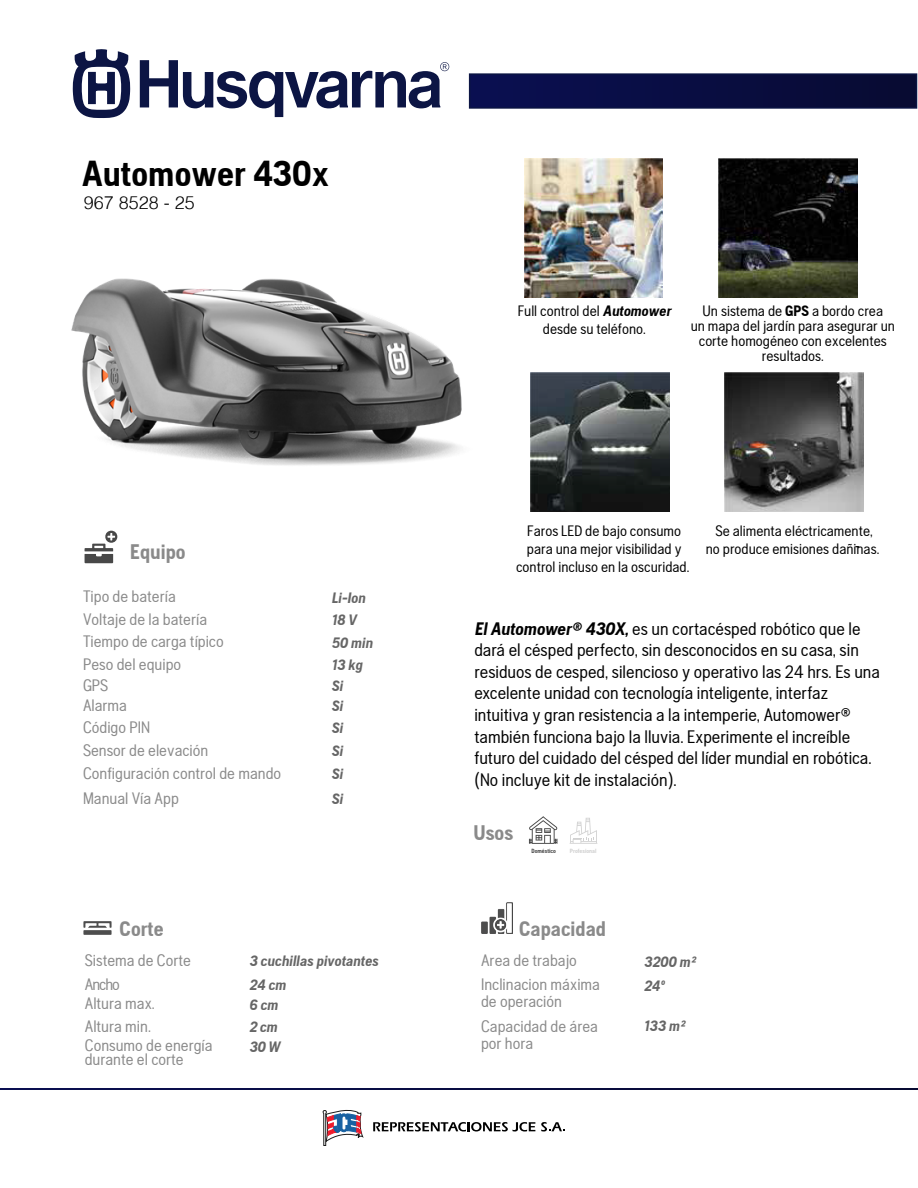
<style>
.page{position:relative;width:918px;height:1188px;background:#fff}
.page>*{position:absolute;margin:0;border:0;box-sizing:border-box;transform-origin:0 0}
.t1{font:700 36px "Husqvarna Gothic";color:#000}
.t2{font:700 21px "Husqvarna Gothic";color:#8a8a8a}
.t3{font:18px/21.6px "Husqvarna Gothic";color:#000}
.t4{font:300 18px "Helvetica";color:#000}
.t5{font:16.5px/22.5px "Husqvarna Gothic";color:#8a8a8a}
.t6{font:15px/18px "Husqvarna Gothic";color:#000;text-align:center}
.t7{font:italic 700 15px/22.5px "Husqvarna Gothic";color:#666}
.t8{font:700 6px "Husqvarna Gothic";color:#d1d1d1}
.t9{font:700 6px "Husqvarna Gothic";color:#484848}
.s1{font-weight:700;font-style:italic}
.s2{font-weight:700}
</style>
<div class="page">
<img style="left:71px;top:278px;width:391px;height:188px">
<img style="left:524px;top:159px;width:139px;height:139px">
<img style="left:718px;top:159px;width:139px;height:139px">
<img style="left:530px;top:372px;width:139px;height:139px">
<img style="left:725px;top:372px;width:139px;height:139px">
<svg style="left:73px;top:49px;width:57px;height:69px"></svg>
<svg style="left:140px;top:60px;width:309px;height:57px"></svg>
<div style="left:470px;top:74px;width:447px;height:34px;background:linear-gradient(to right,#0a0f52,#080b32)"></div>
<div style="left:469px;top:73px;width:448px;height:36px;border:2px solid #0c1544"></div>
<svg style="left:529px;top:816px;width:29px;height:28px"></svg>
<svg style="left:570px;top:818px;width:27px;height:26px"></svg>
<svg style="left:85px;top:531px;width:32px;height:32px"></svg>
<svg style="left:373px;top:1122px;width:162px;height:10px"></svg>
<svg style="left:541px;top:1122px;width:24px;height:10px"></svg>
<svg style="left:323px;top:1109px;width:41px;height:37px"></svg>
<svg style="left:0;top:1088px;width:918px;height:2px;background:#090d42"></svg>
<img style="left:481px;top:902px;width:32px;height:32px">
<img style="left:83px;top:921px;width:29px;height:14px">
<h1 class="t1" style="left:82px;top:152px;width:249px">Automower 430x</h1>
<p class="t4" style="left:84px;top:187px;width:113px">967 8528 - 25</p>
<p class="t2" style="left:130px;top:539px;width:57px">Equipo</p>
<p class="t5" style="left:83px;top:585px;width:142px">Tipo de batería<br>Voltaje de la batería<br>Tiempo de carga típico</p>
<p class="t7" style="left:331px;top:586px;width:43px">Li-Ion<br>18 V<br>50 min</p>
<p class="t5" style="left:83px;top:653px;width:100px">Peso del equipo</p>
<p class="t7" style="left:331px;top:653px;width:32px">13 kg</p>
<p class="t5" style="left:83px;top:674px;width:27px">GPS</p>
<p class="t7" style="left:331px;top:674px;width:13px">Si</p>
<p class="t5" style="left:83px;top:694px;width:127px">Alarma<br>Código PIN<br>Sensor de elevación</p>
<p class="t7" style="left:331px;top:694px;width:13px;text-align:justify">Si Si Si</p>
<p class="t5" style="left:83px;top:761px;width:200px;line-height:24.3px">Configuración control de mando<br>Manual Vía App</p>
<p class="t7" style="left:331px;top:762px;width:13px;line-height:24.3px">Si<br>Si</p>
<p class="t6" style="left:518px;top:302px;width:155px">Full control del <span class="s1">Automower </span>desde su teléfono.</p>
<p class="t6" style="left:691px;top:304px;width:206px;line-height:15px">Un sistema de <span class="s2">GPS</span> a bordo crea<br>un mapa del jardín para asegurar un corte homogéneo con excelentes resultados.</p>
<p class="t6" style="left:516px;top:522px;width:175px">Faros LED de bajo consumo para una mejor visibilidad y control incluso en la oscuridad.</p>
<p class="t6" style="left:706px;top:522px;width:175px">Se alimenta eléctricamente, no produce emisiones dañinas.</p>
<p class="t6" style="left:855px;top:537px;width:7px">-</p>
<p class="t3" style="left:474px;top:618px;width:407px"><span class="s1">El Automower® 430X,</span> es un cortacésped robótico que le dará el césped perfecto, sin desconocidos en su casa, sin residuos de cesped, silencioso y operativo las 24 hrs. Es una excelente unidad con tecnología inteligente, interfaz intuitiva y gran resistencia a la intemperie, Automower® también funciona bajo la lluvia. Experimente el increíble futuro del cuidado del césped del líder mundial en robótica. (No incluye kit de instalación).</p>
<p class="t2" style="left:473px;top:820px;width:41px">Usos</p>
<p class="t9" style="left:531px;top:847px;width:26px">Doméstico</p>
<p class="t8" style="left:570px;top:847px;width:28px">Profesional</p>
<p class="t2" style="left:120px;top:916px;width:46px">Corte</p>
<p class="t2" style="left:519px;top:916px;width:88px">Capacidad</p>
<p class="t5" style="left:85px;top:948px;width:108px;line-height:24px">Sistema de Corte<br>Ancho</p>
<p class="t5" style="left:85px;top:992px;width:72px">Altura max.<br>Altura min.</p>
<p class="t7" style="left:249px;top:949px;width:131px;line-height:24px">3 cuchillas pivotantes<br>24 cm</p>
<p class="t7" style="left:249px;top:993px;width:30px">6 cm<br>2 cm</p>
<p class="t5" style="left:85px;top:1039px;width:129px;line-height:13.8px">Consumo de energía durante el corte</p>
<p class="t7" style="left:249px;top:1035px;width:33px">30 W</p>
<p class="t5" style="left:481px;top:949px;width:97px">Area de trabajo</p>
<p class="t5" style="left:481px;top:976px;width:120px;line-height:16.8px">Inclinacion máxima de operación</p>
<p class="t5" style="left:481px;top:1018px;width:118px;line-height:16.8px">Capacidad de área por hora</p>
<p class="t7" style="left:644px;top:949px;width:54px;line-height:24px">3200 m²<br>24º</p>
<p class="t7" style="left:644px;top:1015px;width:43px">133 m²</p>
</div>
